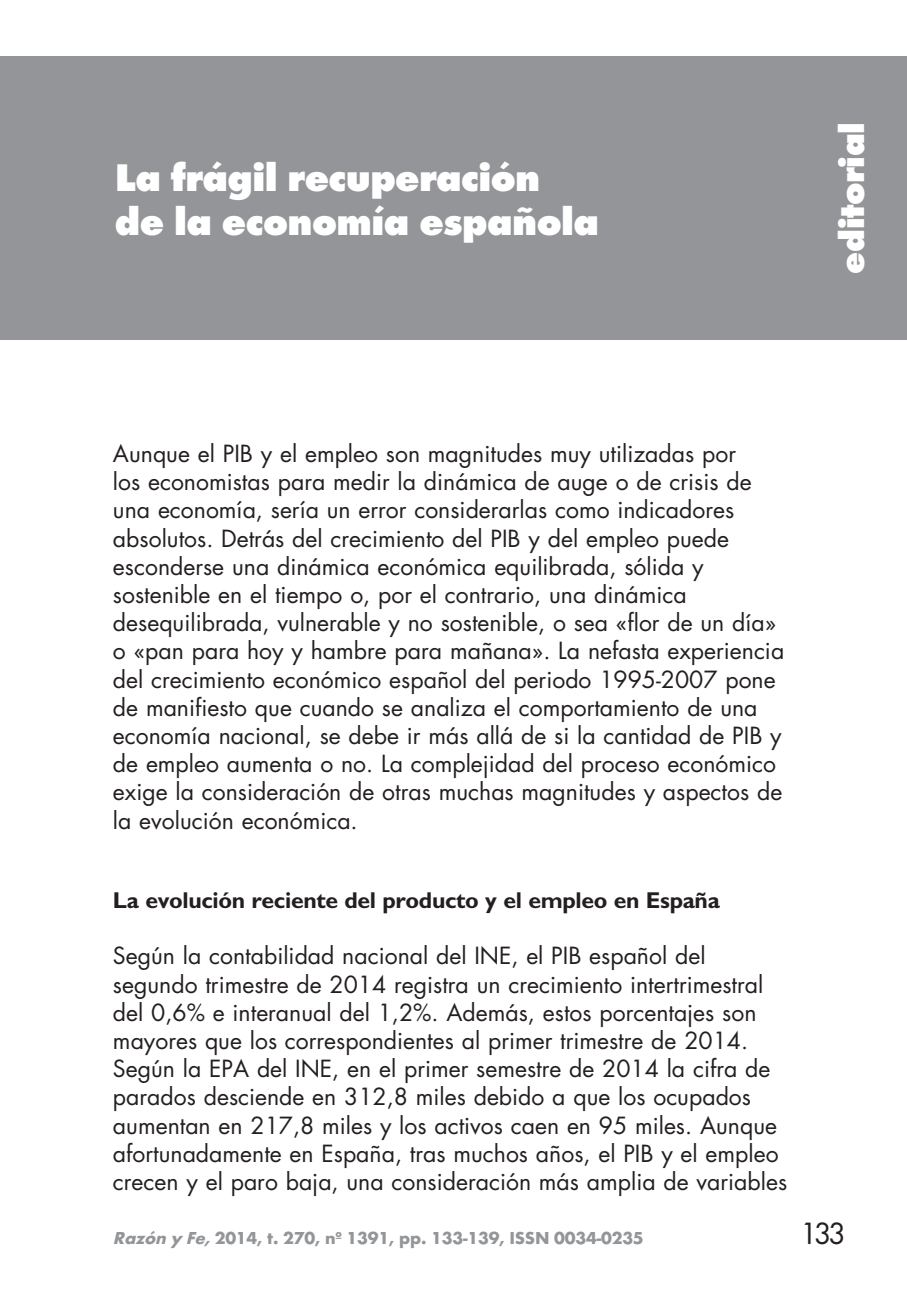
<style>
.page{position:relative;width:907px;height:1303px;background:#fff}
.page>*{position:absolute;margin:0;border:0;box-sizing:border-box;transform-origin:0 0}
.t1{font:800 40px/44px "Futura T";letter-spacing:-.015em;color:#fff}
.t2{font:800 36px "Futura T";letter-spacing:-.01em;color:#fff}
.t3{font:32px "Futura T";color:#231f20}
.t4{font:23px/28.2px "Futura";color:#231f20}
.t5{font:700 23px "Gill Sans";letter-spacing:-.015em;color:#231f20}
.t6{font:700 18px "Futura T";letter-spacing:-.01em;color:#939598}
.s1{font-style:italic}
</style>
<div class="page">
<div style="left:0;top:56px;width:906px;height:284px;background:#939598"></div>
<p class="t1" style="left:115px;top:155px;width:485px">La frágil recuperación de la economía española</p>
<p class="t2" style="left:830px;top:274px;width:153px;rotate:-90deg">editorial</p>
<p class="t4" style="left:113px;top:439px;width:672px">Aunque el PIB y el empleo son magnitudes muy utilizadas por<br>los economistas para medir la dinámica de auge o de crisis de una economía, sería un error considerarlas como indicadores absolutos. Detrás del crecimiento del PIB y del empleo puede esconderse una dinámica económica equilibrada, sólida y sostenible en el tiempo o, por el contrario, una dinámica desequilibrada, vulnerable y no sostenible, o sea «flor de un día» o «pan para hoy y hambre para mañana». La nefasta experiencia del crecimiento económico español del periodo 1995-2007 pone de manifiesto que cuando se analiza el comportamiento de una economía nacional, se debe ir más allá de si la cantidad de PIB y de empleo aumenta o no. La complejidad del proceso económico exige la consideración de otras muchas magnitudes y aspectos de la evolución económica.</p>
<p class="t5" style="left:113px;top:886px;width:608px">La evolución reciente del producto y el empleo en España</p>
<p class="t4" style="left:113px;top:941px;width:675px">Según la contabilidad nacional del INE, el PIB español del segundo trimestre de 2014 registra un crecimiento intertrimestral del 0,6% e interanual del 1,2%. Además, estos porcentajes son mayores que los correspondientes al primer trimestre de 2014.<br>Según la EPA del INE, en el primer semestre de 2014 la cifra de parados desciende en 312,8 miles debido a que los ocupados aumentan en 217,8 miles y los activos caen en 95 miles. Aunque afortunadamente en España, tras muchos años, el PIB y el empleo crecen y el paro baja, una consideración más amplia de variables</p>
<p class="t6" style="left:113px;top:1228px;width:532px"><span class="s1">Razón y Fe,</span>2014, t. 270, nº 1391, pp. 133-139, ISSN 0034-0235</p>
<p class="t3" style="left:799px;top:1215px;width:48px">133</p>
</div>
